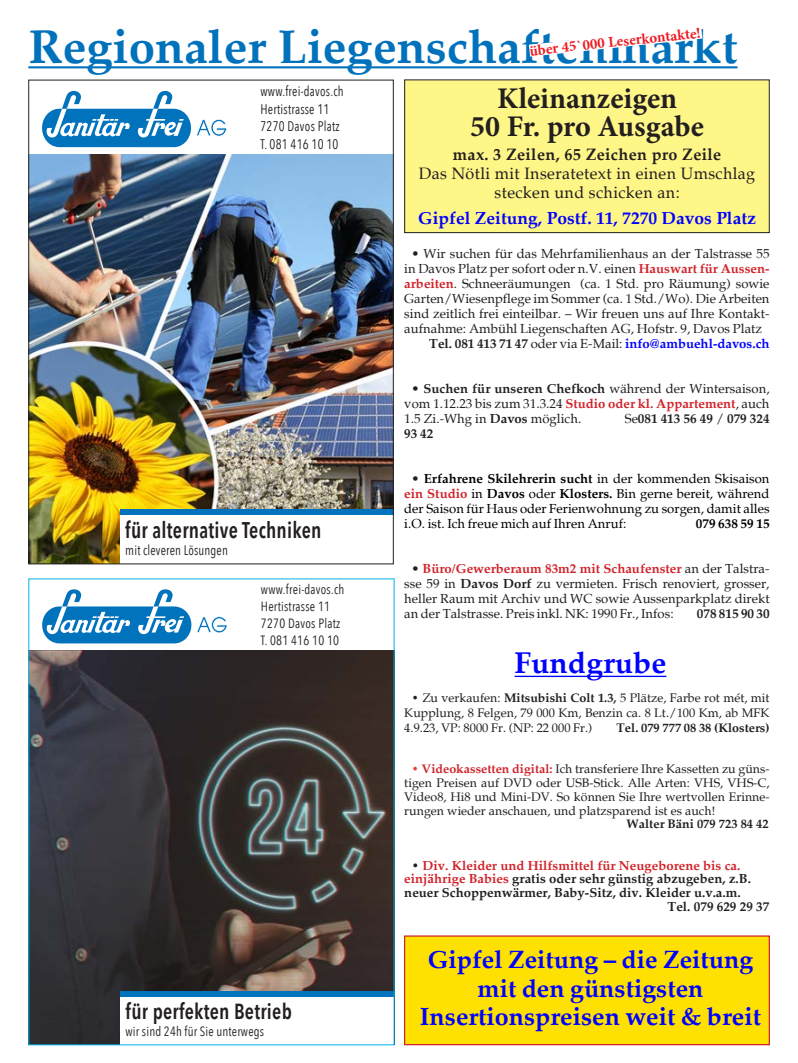
<style>
.page{position:relative;width:798px;height:1063px;background:#fff}
.page>*{position:absolute;margin:0;border:0;box-sizing:border-box;transform-origin:0 0}
.t1{font:700 47.5px "Palatia";color:#0072bc}
.t2{font:700 30px "Minion Pro";color:#231f20}
.Lauftext{font:700 30px "Palatia";color:#00f}
.Lauftext-2{font:700 25px "Palatia";color:#00f}
.t3{font:600 22.62px "Avenir Next Condensed";letter-spacing:.015em;color:#231f20;scale:.9 1}
.t4{font:600 21.75px "Avenir Next Condensed";letter-spacing:.015em;color:#231f20;scale:.94 1}
.t5{font:700 17.38px "Palatia";color:#00f}
.t6{font:16.5px/18.8px "Palatia";letter-spacing:.02em;color:#231f20;text-align:center}
.t7{font:700 16.5px "Palatia";letter-spacing:.02em;color:#231f20}
.t8{font:700 15px "Minion Pro";color:#ee1d23}
.t9{font:14px/17.4px "Avenir Next Condensed";letter-spacing:.02em;color:#231f20;scale:.9 1}
.t10{font:13.38px/16.8px "Avenir Next Condensed";letter-spacing:.02em;color:#231f20;scale:.94 1}
.Lauftext_Liegenschaften{font:13.12px/15px "Palatia";color:#231f20;text-align:justify}
.Lauftext_Liegenschaften-2{font:700 13.12px/13.8px "Palatia";color:#231f20}
.Lauftext_Liegenschaften-3{font:13.12px/15px "Palatia";color:#000;text-align:justify}
.Lauftext_Liegenschaften-4{font:700 13.12px "Palatia";color:#00f}
.Lauftext_Liegenschaften-5{font:700 13.12px "Palatia";color:#000}
.t11{font:12.5px/13.8px "Palatia";color:#231f20;text-align:justify}
.t12{font:700 12.5px "Palatia";color:#231f20}
.s1{font-weight:700;color:#d1232a}
.s2{color:#231f20}
.s3{font-weight:400;color:#231f20}
.s4{font-weight:700}
.s5{font-weight:400}
.s6{font-weight:700;color:#ee3b32}
.s7{color:#d1232a}
</style>
<div class="page">
<img style="left:30px;top:650px;width:362px;height:393px">
<div style="left:120px;top:992px;width:274px;height:5px;background:#0073bc"></div>
<div style="left:120px;top:997px;width:274px;height:48px;background:#fff"></div>
<svg style="left:42px;top:589px;width:185px;height:55px"></svg>
<img style="left:30px;top:154px;width:361px;height:408px">
<div style="left:120px;top:515px;width:273px;height:49px;background:#fff"></div>
<div style="left:120px;top:509px;width:273px;height:6px;background:#0073bc"></div>
<svg style="left:42px;top:90px;width:185px;height:58px"></svg>
<div style="left:404px;top:80px;width:365px;height:153px;background:#fff688"></div>
<div style="left:404px;top:80px;width:365px;height:153px;border:1px solid #231f20"></div>
<hr style="left:514px;top:676px;width:152px;height:1px;background:#00f">
<div style="left:404px;top:936px;width:365px;height:109px;background:#ffe101"></div>
<div style="left:404px;top:935px;width:365px;height:110px;border:1px solid #d1232a"></div>
<hr style="left:28px;top:66px;width:709px;height:2px;background:#0072bc">
<p class="t8" style="left:528px;top:40px;width:173px;rotate:-6deg">über 45`000 Leserkontakte!</p>
<p class="t1" style="left:28px;top:18px;width:710px">Regionaler Liegenschaftenmarkt</p>
<p class="t9" style="left:260px;top:82px;width:94px">www.frei-davos.ch<br>Hertistrasse 11<br>7270 Davos Platz<br>T. 081 416 10 10</p>
<p class="t3" style="left:125px;top:510px;width:219px">für alternative Techniken</p>
<p class="t9" style="left:125px;top:541px;width:115px">mit cleveren Lösungen</p>
<p class="t10" style="left:261px;top:581px;width:90px">www.frei-davos.ch<br>Hertistrasse 11<br>7270 Davos Platz<br>T. 081 416 10 10</p>
<p class="t4" style="left:125px;top:993px;width:178px">für perfekten Betrieb</p>
<p class="t10" style="left:125px;top:1022px;width:149px">wir sind 24h für Sie unterwegs</p>
<p class="t2" style="left:497px;top:77px;width:181px">Kleinanzeigen</p>
<p class="t2" style="left:470px;top:106px;width:235px">50 Fr. pro Ausgabe</p>
<p class="t7" style="left:452px;top:144px;width:270px">max. 3 Zeilen, 65 Zeichen pro Zeile</p>
<p class="t6" style="left:419px;top:164px;width:338px">Das Nötli mit Inseratetext in einen Umschlag stecken und schicken an:</p>
<p class="t5" style="left:418px;top:207px;width:339px">Gipfel Zeitung, Postf. 11, 7270 Davos Platz</p>
<p class="Lauftext_Liegenschaften" style="left:404px;top:247px;width:366px;text-align:center">• Wir suchen für das Mehrfamilienhaus an der Talstrasse 55 in Davos Platz per sofort oder n.V. einen <span class="s1">Hauswart für Aussen&shy;arbeiten</span>. Schneeräumungen (ca. 1 Std. pro Räumung) sowie Garten/Wiesenpflege im Sommer (ca. 1 Std./Wo). Die Arbeiten sind zeitlich frei einteilbar. – Wir freuen uns auf Ihre Kontakt&shy;aufnahme: Ambühl Liegenschaften AG, Hofstr. 9, Davos Platz</p>
<p class="Lauftext_Liegenschaften-4" style="left:429px;top:336px;width:342px"><span class="s2">Tel. 081 413 71 47</span> <span class="s3">oder via E-Mail:</span> info@ambuehl-davos.ch</p>
<p class="Lauftext_Liegenschaften" style="left:404px;top:382px;width:366px;text-indent:7px">• <span class="s4">Suchen für unseren Chefkoch</span> während der Wintersaison, vom 1.12.23 bis zum 31.3.24 <span class="s1">Studio oder kl. Appartement</span>, auch 1.5 Zi.-Whg in <span class="s4">Davos</span> möglich.</p>
<p class="Lauftext_Liegenschaften-2" style="left:624px;top:412px;width:146px"><span class="s5">Se</span>081 413 56 49 <span class="s5">/</span> 079 324</p>
<p class="Lauftext_Liegenschaften-2" style="left:404px;top:427px;width:31px">93 42</p>
<p class="Lauftext_Liegenschaften-3" style="left:404px;top:472px;width:366px;text-indent:7px"><span class="s2">•</span> <span class="s4">Erfahrene Skilehrerin sucht</span> in der kommenden Skisaison <span class="s1">ein Studio</span> in <span class="s4">Davos</span> oder <span class="s4">Klosters.</span> Bin gerne bereit, während der Saison für Haus oder Ferienwohnung zu sorgen, damit alles i.O. ist. Ich freue mich auf Ihren Anruf:</p>
<p class="Lauftext_Liegenschaften-5" style="left:695px;top:516px;width:75px">079 638 59 15</p>
<p class="Lauftext_Liegenschaften" style="left:404px;top:562px;width:366px;text-indent:7px">• <span class="s1">Büro/Gewerberaum 83m2 mit Schaufenster</span> an der Talstra&shy;sse 59 in <span class="s4">Davos Dorf</span> zu vermieten. Frisch renoviert, grosser, heller Raum mit Archiv und WC sowie Aussenparkplatz direkt an der Talstrasse. Preis inkl. NK: 1990 Fr., Infos:</p>
<p class="Lauftext_Liegenschaften-2" style="left:696px;top:607px;width:74px">078 815 90 30</p>
<p class="Lauftext" style="left:514px;top:645px;width:153px">Fundgrube</p>
<p class="t11" style="left:404px;top:691px;width:366px;line-height:15px;text-indent:7px"><span class="s4">•</span> Zu verkaufen: <span class="s4">Mitsubishi Colt 1.3,</span> 5 Plätze, Farbe rot mét, mit Kupplung, 8 Felgen, 79 000 Km, Benzin ca. 8 Lt./100 Km, ab MFK 4.9.23, VP: 8000 Fr. (NP: 22 000 Fr.)</p>
<p class="t12" style="left:616px;top:720px;width:154px">Tel. 079 777 08 38 (Klosters)</p>
<p class="t11" style="left:404px;top:762px;width:366px;text-indent:7px"><span class="s6">•</span> <span class="s1">Videokassetten digital:</span> Ich transferiere Ihre Kassetten zu güns&shy;tigen Preisen auf DVD oder USB-Stick. Alle Arten: VHS, VHS-C, Video8, Hi8 und Mini-DV. So können Sie Ihre wertvollen Erinne&shy;rungen wieder anschauen, und platzsparend ist es auch!</p>
<p class="t12" style="left:626px;top:817px;width:144px">Walter Bäni 079 723 84 42</p>
<p class="Lauftext_Liegenschaften-2" style="left:404px;top:858px;width:348px;text-indent:7px">• <span class="s7">Div. Kleider und Hilfsmittel für Neugeborene bis ca. einjährige Babies</span> gratis oder sehr günstig abzugeben, z.B. neuer Schoppenwärmer, Baby-Sitz, div. Kleider u.v.a.m.</p>
<p class="Lauftext_Liegenschaften-2" style="left:667px;top:900px;width:103px">Tel. 079 629 29 37</p>
<p class="Lauftext-2" style="left:427px;top:944px;width:327px">Gipfel Zeitung – die Zeitung</p>
<p class="Lauftext-2" style="left:477px;top:973px;width:227px">mit den günstigsten</p>
<p class="Lauftext-2" style="left:420px;top:1002px;width:342px">Insertionspreisen weit &amp; breit</p>
</div>
